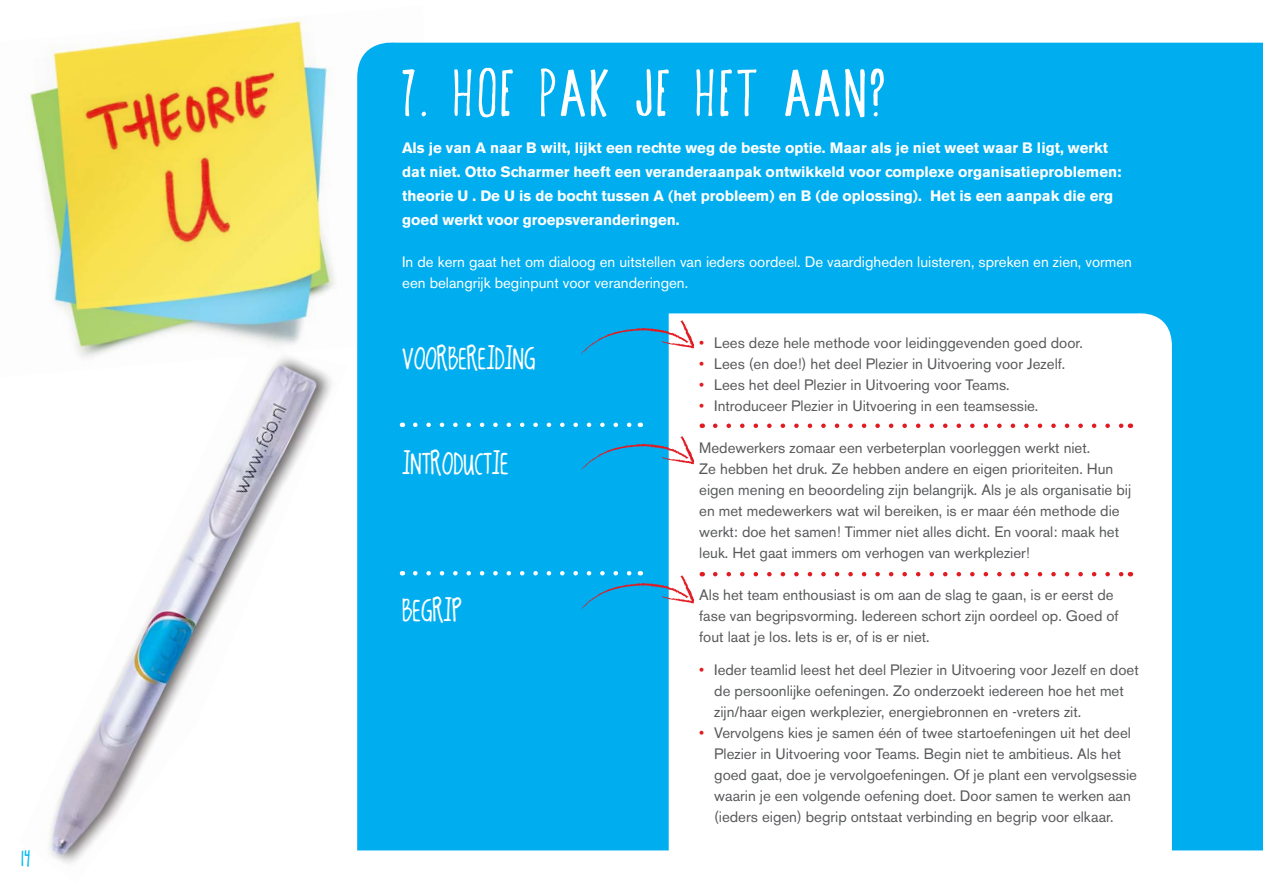
<style>
.page{position:relative;width:1263px;height:893px;background:#fff}
.page>*{position:absolute;margin:0;border:0;box-sizing:border-box;transform-origin:0 0}
.t1{font:75px "Songbird";letter-spacing:.05em;color:#fff}
.t2{font:30px "kingcoo LKC";color:#fff}
.t3{font:21px "kingcoo LKC";color:#00b9f1}
.t4{font:15px/21px "Akzidenz Grotesk BE";color:#58595b}
.t5{font:700 15px/24px "Akzidenz Grotesk BE";color:#fff}
.t6{font:15px/21px "Akzidenz Grotesk BE";color:#fff}
.s1{color:#e11b22}
</style>
<div class="page">
<img style="left:27px;top:17px;width:309px;height:329px">
<img style="left:33px;top:31px;width:300px;height:275px">
<div style="left:357px;top:42px;width:906px;height:808px;background:#00aeef"></div>
<svg style="left:669px;top:309px;width:503px;height:541px"></svg>
<svg style="left:415px;top:423px;width:218px;height:4px"></svg>
<svg style="left:715px;top:423px;width:408px;height:5px"></svg>
<svg style="left:715px;top:572px;width:408px;height:4px"></svg>
<svg style="left:581px;top:320px;width:113px;height:34px"></svg>
<svg style="left:581px;top:436px;width:113px;height:34px"></svg>
<svg style="left:415px;top:571px;width:279px;height:38px;background:#20b2ea"></svg>
<img style="left:48px;top:346px;width:284px;height:518px">
<h3 class="t3" style="left:21px;top:848px;width:11px">14</h3>
<h1 class="t1" style="left:401px;top:47px;width:485px">7. HOE PAK JE HET AAN?</h1>
<p class="t5" style="left:402px;top:136px;width:721px">Als je van A naar B wilt, lijkt een rechte weg de beste optie. Maar als je niet weet waar B ligt, werkt dat niet. Otto Scharmer heeft een veranderaanpak ontwikkeld voor complexe organisatieproblemen: theorie U . De U is de bocht tussen A (het probleem) en B (de oplossing). Het is een aanpak die erg goed werkt voor groepsveranderingen.</p>
<p class="t6" style="left:402px;top:251px;width:731px">In de kern gaat het om dialoog en uitstellen van ieders oordeel. De vaardigheden luisteren, spreken en zien, vormen een belangrijk beginpunt voor veranderingen.</p>
<h2 class="t2" style="left:402px;top:343px;width:135px">VOORBEREIDING</h2>
<h2 class="t2" style="left:402px;top:448px;width:108px">INTRODUCTIE</h2>
<h2 class="t2" style="left:402px;top:595px;width:107px">BEGRIP</h2>
<p class="t4" style="left:699px;top:332px;width:385px"><span class="s1">•</span> Lees deze hele methode voor leidinggevenden goed door.</p>
<p class="t4" style="left:699px;top:353px;width:368px"><span class="s1">•</span> Lees (en doe!) het deel Plezier in Uitvoering voor Jezelf.</p>
<p class="t4" style="left:699px;top:374px;width:312px"><span class="s1">•</span> Lees het deel Plezier in Uitvoering voor Teams.</p>
<p class="t4" style="left:699px;top:395px;width:341px"><span class="s1">•</span> Introduceer Plezier in Uitvoering in een teamsessie.</p>
<p class="t4" style="left:699px;top:437px;width:392px">Medewerkers zomaar een verbeterplan voorleggen werkt niet.</p>
<p class="t4" style="left:699px;top:458px;width:433px">Ze hebben het druk. Ze hebben andere en eigen prioriteiten. Hun eigen mening en beoordeling zijn belangrijk. Als je als organisatie bij en met medewerkers wat wil bereiken, is er maar één methode die werkt: doe het samen! Timmer niet alles dicht. En vooral: maak het leuk. Het gaat immers om verhogen van werkplezier!</p>
<p class="t4" style="left:699px;top:584px;width:416px">Als het team enthousiast is om aan de slag te gaan, is er eerst de</p>
<p class="t4" style="left:699px;top:605px;width:421px">fase van begripsvorming. Iedereen schort zijn oordeel op. Goed of fout laat je los. Iets is er, of is er niet.</p>
<p class="t4" style="left:714px;top:659px;width:426px;text-indent:-15px"><span class="s1">•</span> Ieder teamlid leest het deel Plezier in Uitvoering voor Jezelf en doet de persoonlijke oefeningen. Zo onderzoekt iedereen hoe het met zijn/haar eigen werkplezier, energiebronnen en -vreters zit.</p>
<p class="t4" style="left:714px;top:722px;width:424px;text-indent:-15px"><span class="s1">•</span> Vervolgens kies je samen één of twee startoefeningen uit het deel Plezier in Uitvoering voor Teams. Begin niet te ambitieus. Als het goed gaat, doe je vervolgoefeningen. Of je plant een vervolgsessie waarin je een volgende oefening doet. Door samen te werken aan (ieders eigen) begrip ontstaat verbinding en begrip voor elkaar.</p>
</div>
